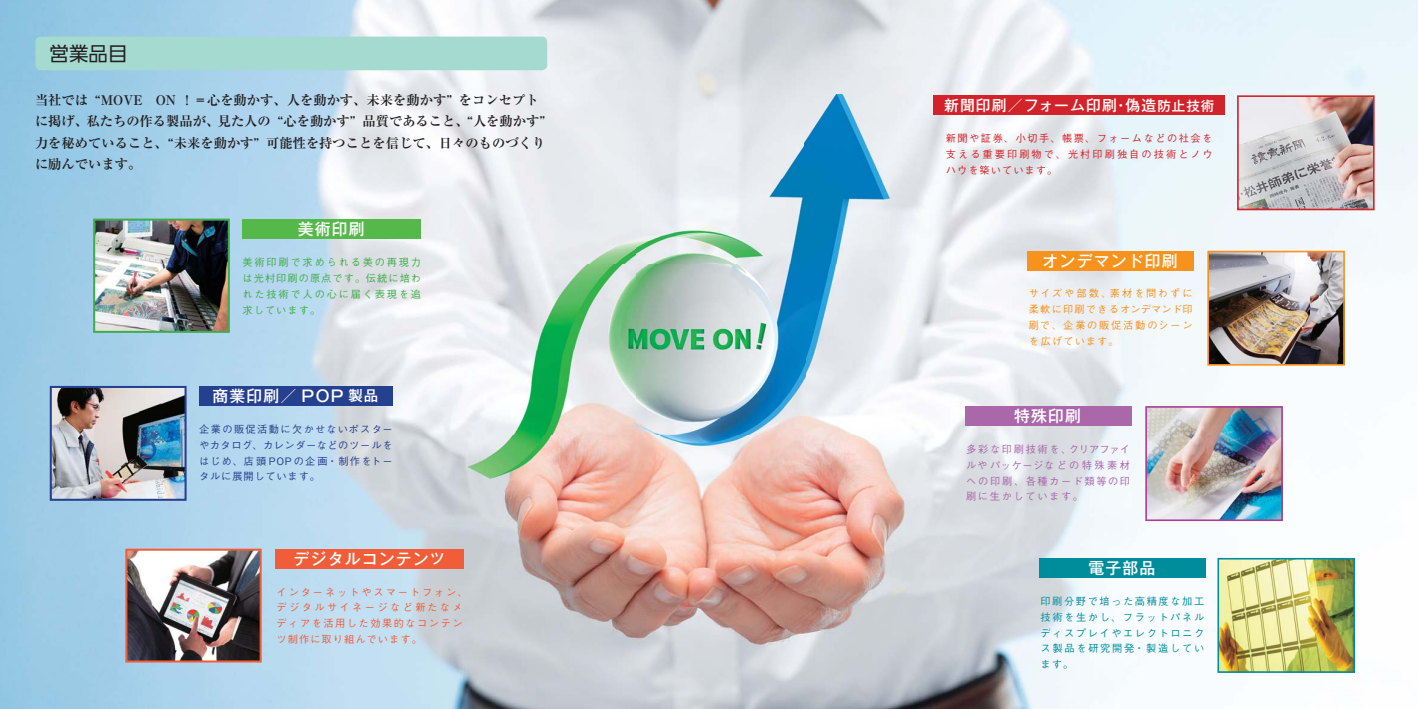
<style>
.page{position:relative;width:1418px;height:709px;background:#fff}
.page>*{position:absolute;margin:0;border:0;box-sizing:border-box;transform-origin:0 0}
.t1{font:19.5px "UD Shin Go Pro Regular 90 pv RKSJ H";color:#231f20}
.t2{font:15.88px "Gothic MB101 Pr 5 Medium 90 pv RKSJ H";letter-spacing:.075em;color:#fff}
.t3{font:14.88px "Gothic MB101 Pr 5 Medium 90 pv RKSJ H";letter-spacing:.075em;color:#fff}
.t4{font:13.25px/21.2px "Ryumin Pr 5 Bold 90 pv RKSJ H";color:#231f20}
.t5{font:10.25px/15.8px "Gothic BBB Pr 5 Medium 90 pv RKSJ H";letter-spacing:.08em;color:#25408e;text-align:justify}
.t6{font:10.25px/15.8px "Gothic BBB Pr 5 Medium 90 pv RKSJ H";letter-spacing:.17em;color:#f15d38}
.t7{font:10.25px/15.8px "Gothic BBB Pr 5 Medium 90 pv RKSJ H";letter-spacing:.16em;color:#008d9b;text-align:justify}
.t8{font:10.25px/15.8px "Gothic BBB Pr 5 Medium 90 pv RKSJ H";letter-spacing:.145em;color:#d2232a;text-align:justify}
.t9{font:10.25px/15.8px "Gothic BBB Pr 5 Medium 90 pv RKSJ H";letter-spacing:.175em;color:#41ad49;text-align:justify}
.t10{font:10.25px/15.8px "Gothic BBB Pr 5 Medium 90 pv RKSJ H";letter-spacing:.155em;color:#aa67aa;text-align:justify}
.t11{font:10.25px/15.8px "Gothic BBB Pr 5 Medium 90 pv RKSJ H";letter-spacing:.115em;color:#f7931d;text-align:justify}
.s1{font-size:14.38px}
.s2{font-size:13.5px}
</style>
<div class="page">
<img style="left:0;top:0;width:1417px;height:709px">
<img style="left:468px;top:94px;width:421px;height:384px">
<div style="left:242px;top:219px;width:179px;height:19px;background:#54b948"></div>
<img style="left:96px;top:222px;width:131px;height:108px">
<div style="left:93px;top:219px;width:137px;height:114px;border:2px solid #41ad49"></div>
<div style="left:199px;top:386px;width:194px;height:20px;background:#25408e"></div>
<img style="left:53px;top:389px;width:131px;height:109px">
<div style="left:50px;top:386px;width:137px;height:115px;border:2px solid #25408e"></div>
<div style="left:275px;top:548px;width:189px;height:20px;background:#f15d38"></div>
<img style="left:128px;top:551px;width:131px;height:108px">
<div style="left:125px;top:548px;width:137px;height:114px;border:2px solid #f15d38"></div>
<div style="left:933px;top:95px;width:291px;height:20px;background:#d2232a"></div>
<img style="left:1240px;top:98px;width:131px;height:109px">
<div style="left:1237px;top:95px;width:137px;height:115px;border:2px solid #d2232a"></div>
<div style="left:965px;top:406px;width:166px;height:20px;background:#aa67aa"></div>
<img style="left:1148px;top:409px;width:131px;height:109px">
<div style="left:1145px;top:406px;width:137px;height:115px;border:2px solid #ab3e97"></div>
<div style="left:1039px;top:558px;width:166px;height:19px;background:#008d9b"></div>
<img style="left:1220px;top:561px;width:131px;height:109px">
<div style="left:1217px;top:558px;width:137px;height:115px;border:2px solid #008d9b"></div>
<div style="left:1027px;top:251px;width:166px;height:19px;background:#f7931d"></div>
<img style="left:1210px;top:254px;width:131px;height:109px">
<div style="left:1207px;top:251px;width:137px;height:115px;border:2px solid #f7931d"></div>
<div style="left:35px;top:37px;width:512px;height:33px;background:#a4dad0;border-radius:5px"></div>
<p class="t1" style="left:50px;top:46px;width:79px">営業品目</p>
<p class="t4" style="left:35px;top:91px;width:512px">当社では “MOVE　ON ！＝心を動かす、人を動かす、未来を動かす” をコンセプトに掲げ、私たちの作る製品が、見た人の “心を動かす” 品質であること、“人を動かす”力を秘めていること、“未来を動かす” 可能性を持つことを信じて、日々のものづくりに励んでいます。</p>
<p class="t2" style="left:298px;top:223px;width:69px">美術印刷</p>
<p class="t9" style="left:242px;top:256px;width:180px">美術印刷で求められる美の再現力は光村印刷の原点です。伝統に培われた技術で人の心に届く表現を追求しています。</p>
<p class="t2" style="left:212px;top:390px;width:167px">商業印刷／ POP <span class="s1">製品</span></p>
<p class="t5" style="left:199px;top:422px;width:195px">企業の販促活動に欠かせないポスターやカタログ、カレンダーなどのツールをはじめ、店頭 POPの企画・制作をトータルに展開しています。</p>
<p class="t2" style="left:293px;top:553px;width:152px">デジタルコンテン<span class="s1">ツ</span></p>
<p class="t6" style="left:276px;top:585px;width:193px">インターネットやスマートフォン、デジタルサイネージなど新たなメディアを活用した効果的なコンテンツ制作に取り組んでいます。</p>
<p class="t3" style="left:944px;top:100px;width:272px">新聞印刷／フォーム印刷・偽造<span class="s2">防止技術</span></p>
<p class="t8" style="left:945px;top:132px;width:268px">新聞や証券、小切手、帳票、フォームなどの社会を支える重要印刷物で、光村印刷独自の技術とノウハウを築いています。</p>
<p class="t2" style="left:1042px;top:255px;width:137px">オンデマンド印刷</p>
<p class="t11" style="left:1028px;top:287px;width:165px">サイズや部数、素材を問わずに柔軟に印刷できるオンデマンド印刷で、企業の販促活動のシーンを広げています。</p>
<p class="t2" style="left:1014px;top:410px;width:69px">特殊印刷</p>
<p class="t10" style="left:966px;top:442px;width:165px">多彩な印刷技術を、クリアファイルやパッケージなどの特殊素材への印刷、各種カード類等の印刷に生かしています。</p>
<p class="t2" style="left:1088px;top:562px;width:69px">電子部品</p>
<p class="t7" style="left:1040px;top:594px;width:165px">印刷分野で培った高精度な加工技術を生かし、フラットパネルディスプレイやエレクトロニクス製品を研究開発・製造しています。</p>
</div>
